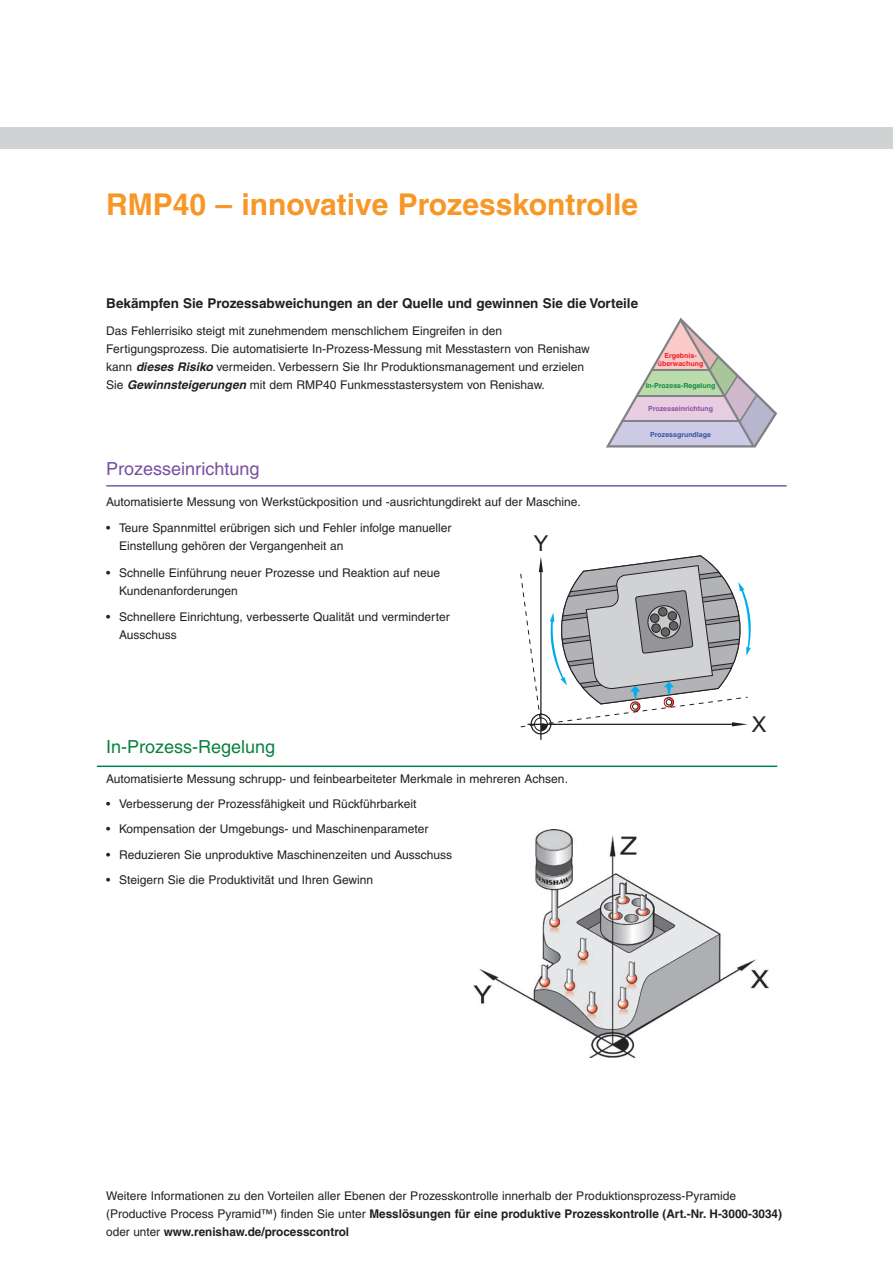
<style>
.page{position:relative;width:893px;height:1263px;background:#fff}
.page>*{position:absolute;margin:0;border:0;box-sizing:border-box;transform-origin:0 0}
.t1{font:700 30px "Helvetica";color:#f79727}
.t2{font:21.75px "Arial";color:#231f20}
.t3{font:18px "Helvetica";color:#0b8140}
.t4{font:18px "Helvetica";color:#7850a0}
.Text{font:700 13.5px "Helvetica";color:#231f20}
.Text-2{font:12px/18px "Helvetica";color:#231f20}
.t5{font:700 7.05px/8.4px "Helvetica";color:#ee1f23;text-align:center}
.t6{font:700 7.05px "Helvetica";color:#128a43}
.t7{font:700 7.05px "Helvetica";color:#8c50a0}
.t8{font:700 7.05px "Helvetica";color:#3853a3}
.s1{font-weight:700;font-style:italic}
.s2{font-weight:700}
</style>
<div class="page">
<div style="left:0;top:128px;width:893px;height:21px;background:#d1d2d4"></div>
<img style="left:473px;top:829px;width:296px;height:228px">
<svg style="left:606px;top:318px;width:171px;height:129px"></svg>
<hr style="left:106px;top:485px;width:681px;height:2px;background:#725ca7">
<hr style="left:97px;top:765px;width:680px;height:2px;background:#01864e">
<svg style="left:520px;top:555px;width:231px;height:185px"></svg>
<p class="t1" style="left:106px;top:186px;width:533px">RMP40 – innovative Prozesskontrolle</p>
<p class="Text" style="left:106px;top:295px;width:533px">Bekämpfen Sie Prozessabweichungen an der Quelle und gewinnen Sie die Vorteile</p>
<p class="Text-2" style="left:106px;top:321px;width:485px">Das Fehlerrisiko steigt mit zunehmendem menschlichem Eingreifen in den Fertigungsprozess. Die automatisierte In-Prozess-Messung mit Messtastern von Renishaw kann <span class="s1">dieses Risiko</span> vermeiden. Verbessern Sie Ihr Produktionsmanagement und erzielen Sie <span class="s1">Gewinnsteigerungen</span> mit dem RMP40 Funkmesstastersystem von Renishaw.</p>
<p class="t5" style="left:658px;top:351px;width:47px">Ergebnis&shy;überwachung</p>
<p class="t6" style="left:646px;top:381px;width:71px">In-Prozess-Regelung</p>
<p class="t7" style="left:648px;top:404px;width:67px">Prozesseinrichtung</p>
<p class="t8" style="left:650px;top:430px;width:62px">Prozessgrundlage</p>
<p class="t4" style="left:106px;top:458px;width:155px">Prozesseinrichtung</p>
<p class="Text-2" style="left:106px;top:492px;width:476px">Automatisierte Messung von Werkstückposition und -ausrichtungdirekt auf der Maschine.</p>
<p class="Text-2" style="left:119px;top:519px;width:334px;text-indent:-13px">• Teure Spannmittel erübrigen sich und Fehler infolge manueller<br>Einstellung gehören der Vergangenheit an</p>
<p class="Text-2" style="left:119px;top:563px;width:323px;text-indent:-13px">• Schnelle Einführung neuer Prozesse und Reaktion auf neue<br>Kundenanforderungen</p>
<p class="Text-2" style="left:119px;top:608px;width:332px;text-indent:-13px">• Schnellere Einrichtung, verbesserte Qualität und verminderter<br>Ausschuss</p>
<p class="t2" style="left:534px;top:529px;width:16px">Y</p>
<p class="t3" style="left:106px;top:736px;width:170px">In-Prozess-Regelung</p>
<p class="Text-2" style="left:106px;top:770px;width:463px">Automatisierte Messung schrupp- und feinbearbeiteter Merkmale in mehreren Achsen.</p>
<p class="Text-2" style="left:106px;top:795px;width:312px">• Verbesserung der Prozessfähigkeit und Rückführbarkeit</p>
<p class="Text-2" style="left:106px;top:820px;width:324px">• Kompensation der Umgebungs- und Maschinenparameter</p>
<p class="Text-2" style="left:106px;top:845px;width:347px">• Reduzieren Sie unproduktive Maschinenzeiten und Ausschuss</p>
<p class="Text-2" style="left:106px;top:870px;width:268px">• Steigern Sie die Produktivität und Ihren Gewinn</p>
<p class="t2" style="left:752px;top:710px;width:16px">X</p>
<p class="Text-2" style="left:106px;top:1187px;width:677px">Weitere Informationen zu den Vorteilen aller Ebenen der Prozesskontrolle innerhalb der Produktionsprozess-Pyramide (Productive Process Pyramid™) finden Sie unter <span class="s2">Messlösungen für eine produktive Prozesskontrolle (Art.-Nr. H-3000-3034) </span>oder unter <span class="s2">www.renishaw.de/processcontrol</span></p>
</div>
